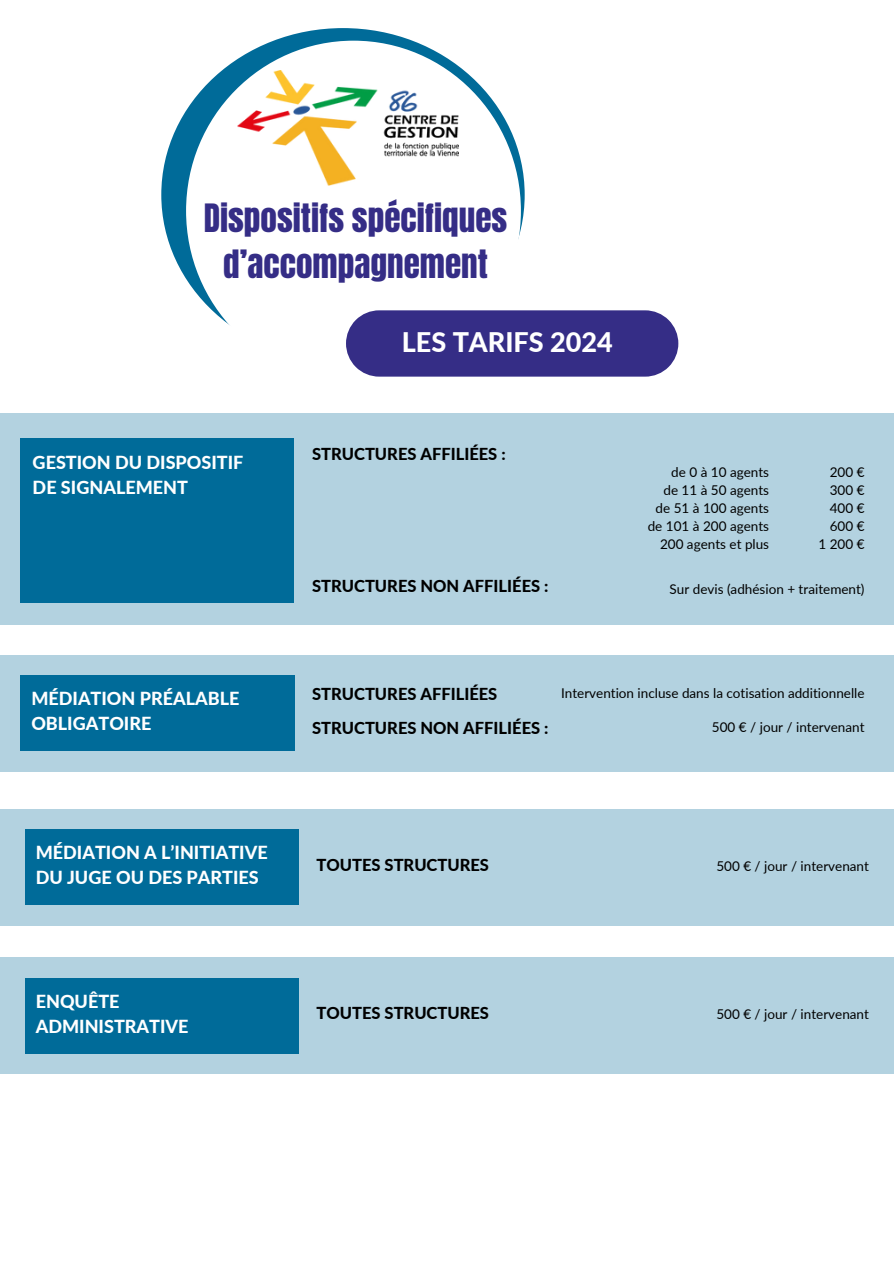
<style>
.page{position:relative;width:894px;height:1264px;background:#fff}
.page>*{position:absolute;margin:0;border:0;box-sizing:border-box;transform-origin:0 0}
.t1{font:33.15px/45.9px "Anton";color:#352d86;text-align:center}
.t2{font:800 27px "Lato";color:#fff}
.t3{font:800 18px/24.8px "Lato";color:#fff}
.t4{font:800 16.5px "Lato";color:#000}
.t5{font:13.5px/18px "Lato";color:#000;text-align:right}
</style>
<div class="page">
<div style="left:161px;top:28px;width:363px;height:333px;background:#006b99;border-radius:50%"></div>
<div style="left:186px;top:41px;width:334px;height:340px;background:#fff;border-radius:50%"></div>
<img style="left:237px;top:71px;width:221px;height:114px">
<div style="left:346px;top:310px;width:332px;height:66px;background:#352d86"></div>
<div style="left:0;top:414px;width:893px;height:210px;background:#b3d2e0"></div>
<div style="left:21px;top:439px;width:272px;height:163px;background:#006b99"></div>
<div style="left:0;top:655px;width:893px;height:116px;background:#b3d2e0"></div>
<div style="left:21px;top:675px;width:273px;height:76px;background:#006b99"></div>
<div style="left:0;top:809px;width:893px;height:116px;background:#b3d2e0"></div>
<div style="left:25px;top:829px;width:274px;height:75px;background:#006b99"></div>
<div style="left:0;top:957px;width:893px;height:116px;background:#b3d2e0"></div>
<div style="left:25px;top:978px;width:274px;height:75px;background:#006b99"></div>
<h1 class="t1" style="left:204px;top:196px;width:305px">Dispositifs spécifiques d’accompagnement</h1>
<h2 class="t2" style="left:401px;top:325px;width:212px">LES TARIFS 2024</h2>
<p class="t4" style="left:312px;top:444px;width:195px">STRUCTURES AFFILIÉES :</p>
<h3 class="t3" style="left:33px;top:450px;width:212px">GESTION DU DISPOSITIF<br>DE SIGNALEMENT</h3>
<p class="t5" style="left:647px;top:463px;width:123px">de 0 à 10 agents<br>de 11 à 50 agents de 51 à 100 agents de 101 à 200 agents<br>200 agents et plus</p>
<p class="t5" style="left:818px;top:462px;width:48px">200 €<br>300 €<br>400 €<br>600 €<br>1 200 €</p>
<p class="t4" style="left:312px;top:575px;width:238px">STRUCTURES NON AFFILIÉES :</p>
<p class="t5" style="left:669px;top:579px;width:196px">Sur devis (adhésion + traitement)</p>
<h3 class="t3" style="left:31px;top:686px;width:210px">MÉDIATION PRÉALABLE</h3>
<p class="t4" style="left:312px;top:683px;width:187px">STRUCTURES AFFILIÉES</p>
<h3 class="t3" style="left:31px;top:710px;width:122px">OBLIGATOIRE</h3>
<p class="t5" style="left:561px;top:683px;width:305px">Intervention incluse dans la cotisation additionnelle</p>
<p class="t4" style="left:312px;top:717px;width:238px">STRUCTURES NON AFFILIÉES :</p>
<p class="t5" style="left:711px;top:717px;width:154px">500 € / jour / intervenant</p>
<h3 class="t3" style="left:36px;top:840px;width:233px">MÉDIATION A L’INITIATIVE<br>DU JUGE OU DES PARTIES</h3>
<h3 class="t3" style="left:36px;top:988px;width:154px">ENQUÊTE<br>ADMINISTRATIVE</h3>
<p class="t4" style="left:316px;top:854px;width:174px">TOUTES STRUCTURES</p>
<p class="t4" style="left:316px;top:1002px;width:174px">TOUTES STRUCTURES</p>
<p class="t5" style="left:716px;top:856px;width:154px">500 € / jour / intervenant</p>
<p class="t5" style="left:716px;top:1004px;width:154px">500 € / jour / intervenant</p>
</div>
